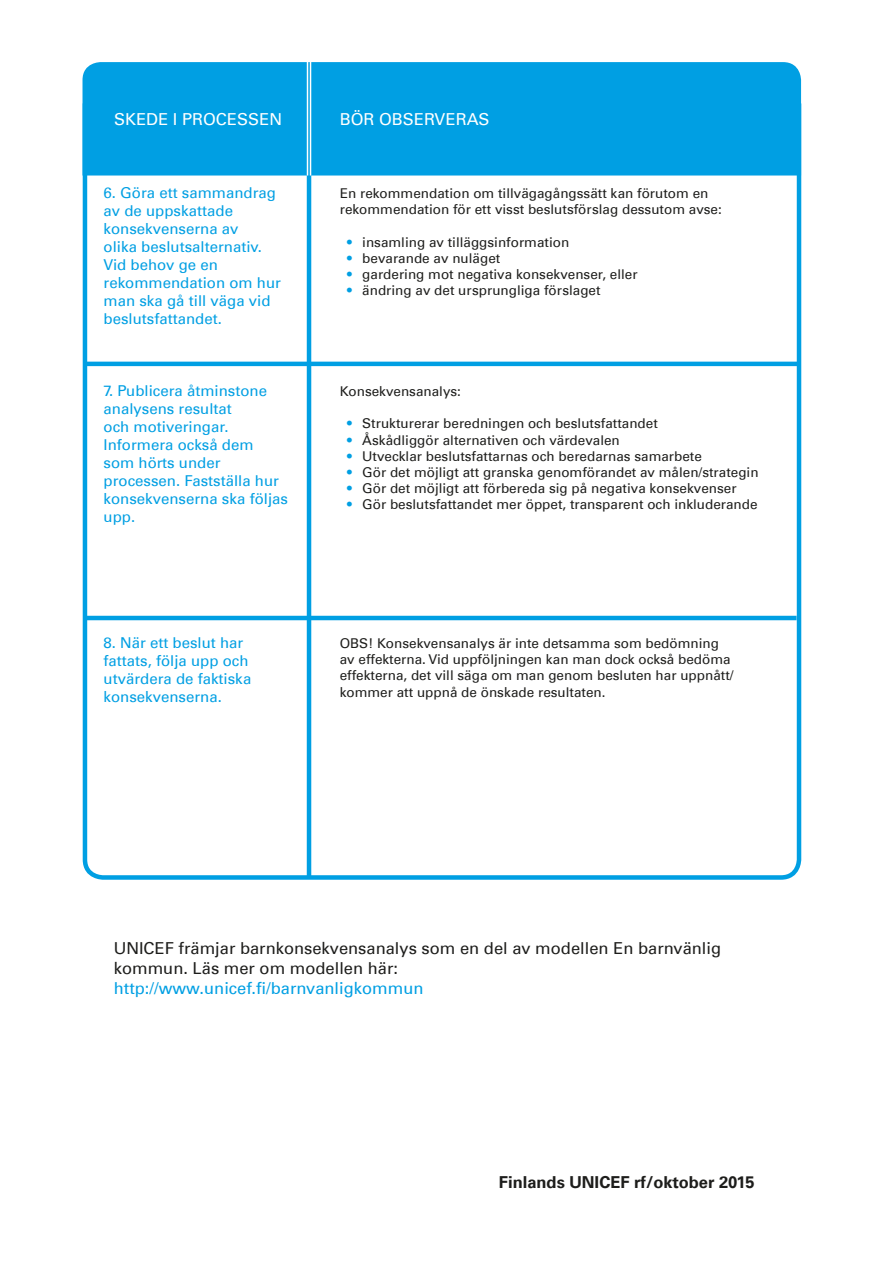
<style>
.page{position:relative;width:893px;height:1263px;background:#fff}
.page>*{position:absolute;margin:0;border:0;box-sizing:border-box;transform-origin:0 0}
.leipis{font:16.5px/19.8px "Univers Com 55 Roman";color:#1d1d1b}
.leipis-2{font:700 16.5px "Univers Com 65";color:#1d1d1b}
.taulukkootsikko{font:16.5px "Univers Com 55 Roman";color:#fff}
.huomiokohta{font:16.5px "Univers Com 55 Roman";color:#fff}
.tauluukoalku{font:15px/18px "Univers Com 55 Roman";color:#009fe3}
.taulukkoeka{font:13.5px/16.2px "Univers Com 55 Roman";color:#1d1d1b}
.s1{font-family:"Univers CE";font-weight:700;color:#009fe3}
.s2{color:#009fe3}
</style>
<div class="page">
<svg style="left:82px;top:99px;width:720px;height:781px"></svg>
<div style="left:82px;top:62px;width:719px;height:114px;background:#009fe3"></div>
<hr style="left:84px;top:362px;width:716px;height:4px;background:#009fe3">
<hr style="left:84px;top:616px;width:713px;height:4px;background:#009fe3">
<hr style="left:307px;top:73px;width:4px;height:803px;background:#009fe3">
<hr style="left:310px;top:32px;width:1px;height:144px;background:#fff">
<hr style="left:307px;top:32px;width:1px;height:144px;background:#fff">
<p class="taulukkootsikko" style="left:114px;top:109px;width:169px">SKEDE I PROCESSEN</p>
<p class="huomiokohta" style="left:340px;top:109px;width:151px">BÖR OBSERVERAS</p>
<p class="tauluukoalku" style="left:104px;top:184px;width:179px">6. Göra ett sammandrag av de uppskattade konsekvenserna av<br>olika beslutsalternativ.<br>Vid behov ge en rekommendation om hur man ska gå till väga vid beslutsfattandet.</p>
<p class="taulukkoeka" style="left:340px;top:185px;width:384px">En rekommendation om tillvägagångssätt kan förutom en rekommendation för ett visst beslutsförslag dessutom avse:</p>
<p class="taulukkoeka" style="left:347px;top:234px;width:224px"><span class="s1">•</span> insamling av tilläggsinformation</p>
<p class="taulukkoeka" style="left:347px;top:250px;width:155px"><span class="s1">•</span> bevarande av nuläget</p>
<p class="taulukkoeka" style="left:347px;top:266px;width:292px"><span class="s1">•</span> gardering mot negativa konsekvenser, eller</p>
<p class="taulukkoeka" style="left:347px;top:282px;width:255px"><span class="s1">•</span> ändring av det ursprungliga förslaget</p>
<p class="tauluukoalku" style="left:104px;top:382px;width:186px">7. Publicera åtminstone analysens resultat<br>och motiveringar.<br>Informera också dem som hörts under processen. Fastställa hur konsekvenserna ska följas upp.</p>
<p class="taulukkoeka" style="left:340px;top:383px;width:123px">Konsekvensanalys:</p>
<p class="taulukkoeka" style="left:347px;top:416px;width:312px"><span class="s1">•</span> Strukturerar beredningen och beslutsfattandet</p>
<p class="taulukkoeka" style="left:347px;top:432px;width:274px"><span class="s1">•</span> Åskådliggör alternativen och värdevalen</p>
<p class="taulukkoeka" style="left:347px;top:448px;width:356px"><span class="s1">•</span> Utvecklar beslutsfattarnas och beredarnas samarbete</p>
<p class="taulukkoeka" style="left:347px;top:464px;width:413px"><span class="s1">•</span> Gör det möjligt att granska genomförandet av målen/strategin</p>
<p class="taulukkoeka" style="left:347px;top:480px;width:391px"><span class="s1">•</span> Gör det möjligt att förbereda sig på negativa konsekvenser</p>
<p class="taulukkoeka" style="left:347px;top:497px;width:412px"><span class="s1">•</span> Gör beslutsfattandet mer öppet, transparent och inkluderande</p>
<p class="tauluukoalku" style="left:104px;top:634px;width:149px">8. När ett beslut har fattats, följa upp och utvärdera de faktiska konsekvenserna.</p>
<p class="taulukkoeka" style="left:340px;top:635px;width:395px">OBS! Konsekvensanalys är inte detsamma som bedömning av effekterna. Vid uppföljningen kan man dock också bedöma effekterna, det vill säga om man genom besluten har uppnått/ kommer att uppnå de önskade resultaten.</p>
<p class="leipis" style="left:114px;top:938px;width:609px">UNICEF främjar barnkonsekvensanalys som en del av modellen En barnvänlig kommun. Läs mer om modellen här:<br><span class="s2">http://www.unicef.fi/barnvanligkommun</span></p>
<p class="leipis-2" style="left:499px;top:1172px;width:257px">Finlands UNICEF rf/oktober 2015</p>
</div>
